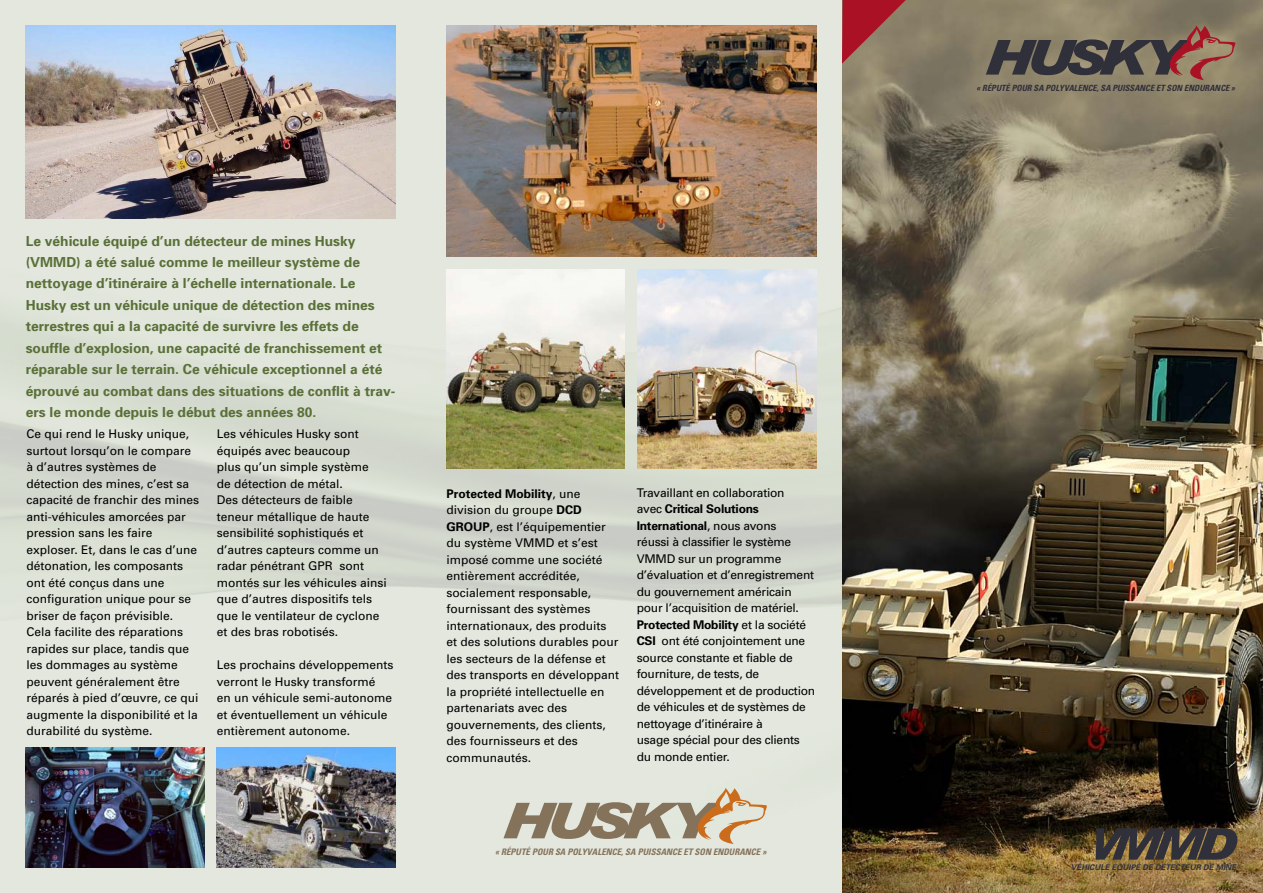
<style>
.page{position:relative;width:1263px;height:893px;background:#fff}
.page>*{position:absolute;margin:0;border:0;box-sizing:border-box;transform-origin:0 0}
.t1{font:700 13.8px/21.5px "Univers";color:#5a7038}
.t2{font:12px/16.5px "Univers";color:#000}
.t3{font:12px/16.5px "Univers";letter-spacing:-.02em;color:#000}
.t4{font:italic 700 condensed 9px "Univers";color:#85725a}
.t5{font:italic 700 condensed 8.55px "Univers";color:#30303b}
.t6{font:italic 700 7.8px "Univers";color:#30303b}
.s1{font-weight:700}
</style>
<div class="page">
<img style="left:0;top:0;width:842px;height:893px">
<img style="left:842px;top:0;width:421px;height:893px">
<svg style="left:842px;top:0;width:64px;height:64px;background:#9b4b48"></svg>
<img style="left:26px;top:26px;width:369px;height:193px">
<img style="left:26px;top:747px;width:178px;height:120px">
<img style="left:217px;top:747px;width:178px;height:120px">
<svg style="left:503px;top:788px;width:264px;height:56px;background:#c4bba8"></svg>
<svg style="left:986px;top:26px;width:250px;height:54px;background:#746457"></svg>
<img style="left:446px;top:26px;width:370px;height:231px">
<img style="left:446px;top:270px;width:179px;height:198px">
<img style="left:638px;top:270px;width:178px;height:198px">
<svg style="left:1096px;top:828px;width:141px;height:32px;background:#4d443b"></svg>
<p class="t1" style="left:26px;top:229px;width:371px">Le véhicule équipé d’un détecteur de mines Husky (VMMD) a été salué comme le meilleur système de nettoyage d’itinéraire à l’échelle internationale. Le Husky est un véhicule unique de détection des mines terrestres qui a la capacité de survivre les effets de souffle d’explosion, une capacité de franchissement et réparable sur le terrain. Ce véhicule exceptionnel a été éprouvé au combat dans des situations de conflit à trav&shy;ers le monde depuis le début des années 80.</p>
<p class="t2" style="left:27px;top:426px;width:174px">Ce qui rend le Husky unique, surtout lorsqu’on le compare à d’autres systèmes de détection des mines, c’est sa capacité de franchir des mines anti-véhicules amorcées par pression sans les faire exploser. Et, dans le cas d’une détonation, les composants ont été conçus dans une configuration unique pour se briser de façon prévisible.<br>Cela facilite des réparations rapides sur place, tandis que les dommages au système peuvent généralement être réparés à pied d’œuvre, ce qui augmente la disponibilité et la durabilité du système.</p>
<p class="t2" style="left:217px;top:426px;width:172px">Les véhicules Husky sont équipés avec beaucoup<br>plus qu’un simple système<br>de détection de métal.<br>Des détecteurs de faible teneur métallique de haute sensibilité sophistiqués et d’autres capteurs comme un radar pénétrant GPR sont montés sur les véhicules ainsi que d’autres dispositifs tels que le ventilateur de cyclone et des bras robotisés.</p>
<p class="t2" style="left:217px;top:657px;width:178px">Les prochains développements verront le Husky transformé<br>en un véhicule semi-autonome et éventuellement un véhicule entièrement autonome.</p>
<p class="t2" style="left:446px;top:485px;width:174px"><span class="s1">Protected Mobility</span>, une division du groupe <span class="s1">DCD<br>GROUP</span>, est l’équipementier du système VMMD et s’est imposé comme une société entièrement accréditée, socialement responsable, fournissant des systèmes internationaux, des produits et des solutions durables pour les secteurs de la défense et des transports en développant la propriété intellectuelle en partenariats avec des gouvernements, des clients, des fournisseurs et des communautés.</p>
<p class="t3" style="left:637px;top:484px;width:180px">Travaillant en collaboration<br>avec <span class="s1">Critical Solutions<br>International</span>, nous avons<br>réussi à classifier le système<br>VMMD sur un programme d’évaluation et d’enregistrement du gouvernement américain pour l’acquisition de matériel.<br><span class="s1">Protected Mobility</span> et la société<br><span class="s1">CSI</span> ont été conjointement une source constante et fiable de fourniture, de tests, de développement et de production de véhicules et de systèmes de nettoyage d’itinéraire à<br>usage spécial pour des clients du monde entier.</p>
<p class="t4" style="left:495px;top:846px;width:273px">« RÉPUTÉ POUR SA POLYVALENCE, SA PUISSANCE ET SON ENDURANCE »</p>
<p class="t5" style="left:976px;top:82px;width:260px">« RÉPUTÉ POUR SA POLYVALENCE, SA PUISSANCE ET SON ENDURANCE »</p>
<p class="t6" style="left:1071px;top:862px;width:167px">VÉHICULE ÉQUIPÉ DE DÉTECTEUR DE MINE</p>
</div>
